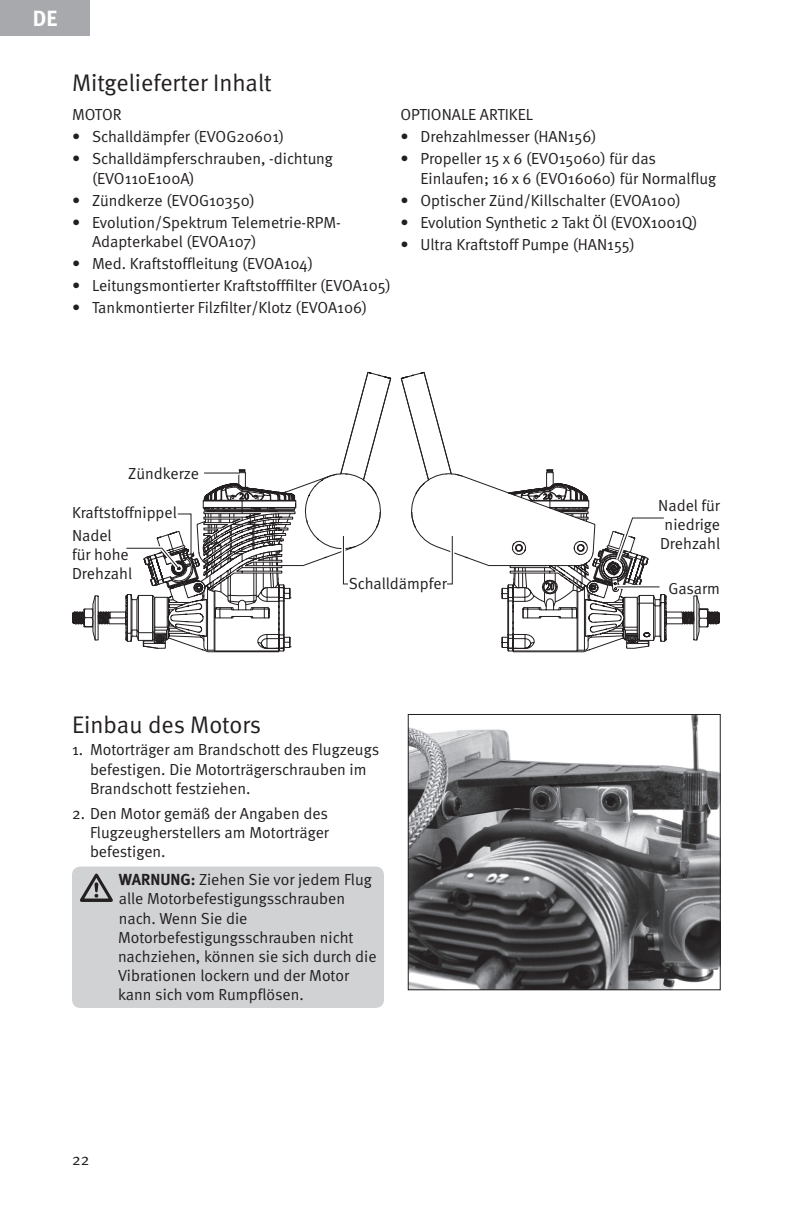
<style>
.page{position:relative;width:792px;height:1224px;background:#fff}
.page>*{position:absolute;margin:0;border:0;box-sizing:border-box;transform-origin:0 0}
.t1{font:24px "Meta Normal";color:#231f20}
.t2{font:700 22px "Meta";color:#fff}
.t3{font:16px/19.2px "Meta Normal";color:#231f20}
.s1{font-family:"Meta Bold LF"}
</style>
<div class="page">
<div style="left:0;top:0;width:90px;height:36px;background:#a8a9ad"></div>
<div style="left:72px;top:867px;width:312px;height:141px;background:#d1d2d4;border-radius:9px"></div>
<svg style="left:80px;top:874px;width:33px;height:28px"></svg>
<img style="left:410px;top:796px;width:308px;height:192px">
<svg style="left:72px;top:371px;width:648px;height:425px"></svg>
<hr style="left:617px;top:586px;width:43px;height:1px;background:#231f20">
<h2 class="t2" style="left:33px;top:5px;width:26px">DE</h2>
<h1 class="t1" style="left:72px;top:69px;width:201px">Mitgelieferter Inhalt</h1>
<p class="t3" style="left:72px;top:105px;width:51px">MOTOR</p>
<p class="t3" style="left:72px;top:127px;width:214px">• Schalldämpfer (EVOG20601)</p>
<p class="t3" style="left:92px;top:149px;width:243px;text-indent:-20px">• Schalldämpferschrauben, -dichtung (EVO110E100A)</p>
<p class="t3" style="left:72px;top:190px;width:184px">• Zündkerze (EVOG10350)</p>
<p class="t3" style="left:92px;top:212px;width:250px;text-indent:-20px">• Evolution/Spektrum Telemetrie-RPM-<br>Adapterkabel (EVOA107)</p>
<p class="t3" style="left:72px;top:254px;width:243px">• Med. Kraftstoffleitung (EVOA104)</p>
<p class="t3" style="left:72px;top:276px;width:320px">• Leitungsmontierter Kraftstofffilter (EVOA105)</p>
<p class="t3" style="left:72px;top:298px;width:297px">• Tankmontierter Filzfilter/Klotz (EVOA106)</p>
<p class="t3" style="left:400px;top:105px;width:134px">OPTIONALE ARTIKEL</p>
<p class="t3" style="left:400px;top:127px;width:197px">• Drehzahlmesser (HAN156)</p>
<p class="t3" style="left:420px;top:149px;width:297px;text-indent:-20px">• Propeller 15 x 6 (EVO15060) für das<br>Einlaufen; 16 x 6 (EVO16060) für Normalflug</p>
<p class="t3" style="left:400px;top:190px;width:282px">• Optischer Zünd/Killschalter (EVOA100)</p>
<p class="t3" style="left:400px;top:212px;width:299px">• Evolution Synthetic 2 Takt Öl (EVOX1001Q)</p>
<p class="t3" style="left:400px;top:234px;width:236px">• Ultra Kraftstoff Pumpe (HAN155)</p>
<p class="t3" style="left:128px;top:464px;width:72px">Zündkerze</p>
<p class="t3" style="left:72px;top:503px;width:106px">Kraftstoffnippel</p>
<p class="t3" style="left:658px;top:496px;width:63px;text-align:justify">Nadel für niedrige Drehzahl</p>
<p class="t3" style="left:668px;top:578px;width:53px">Gasarm</p>
<p class="t3" style="left:72px;top:525px;width:62px">Nadel für hohe<br>Drehzahl</p>
<p class="t3" style="left:349px;top:574px;width:100px">Schalldämpfer</p>
<h1 class="t1" style="left:72px;top:711px;width:191px">Einbau des Motors</h1>
<p class="t3" style="left:90px;top:740px;width:291px;text-indent:-18px">1. Motorträger am Brandschott des Flugzeugs befestigen. Die Motorträgerschrauben im<br>Brandschott festziehen.</p>
<p class="t3" style="left:90px;top:804px;width:240px;text-align:justify;text-indent:-18px">2. Den Motor gemäß der Angaben des Flugzeugherstellers am Motorträger befestigen.</p>
<p class="t3" style="left:118px;top:870px;width:260px"><span class="s1">WARNUNG:</span> Ziehen Sie vor jedem Flug alle Motorbefestigungsschrauben nach. Wenn Sie die<br>Motorbefestigungsschrauben nicht nachziehen, können sie sich durch die<br>Vibrationen lockern und der Motor kann sich vom Rumpflösen.</p>
<p class="t3" style="left:72px;top:1150px;width:19px">22</p>
</div>
